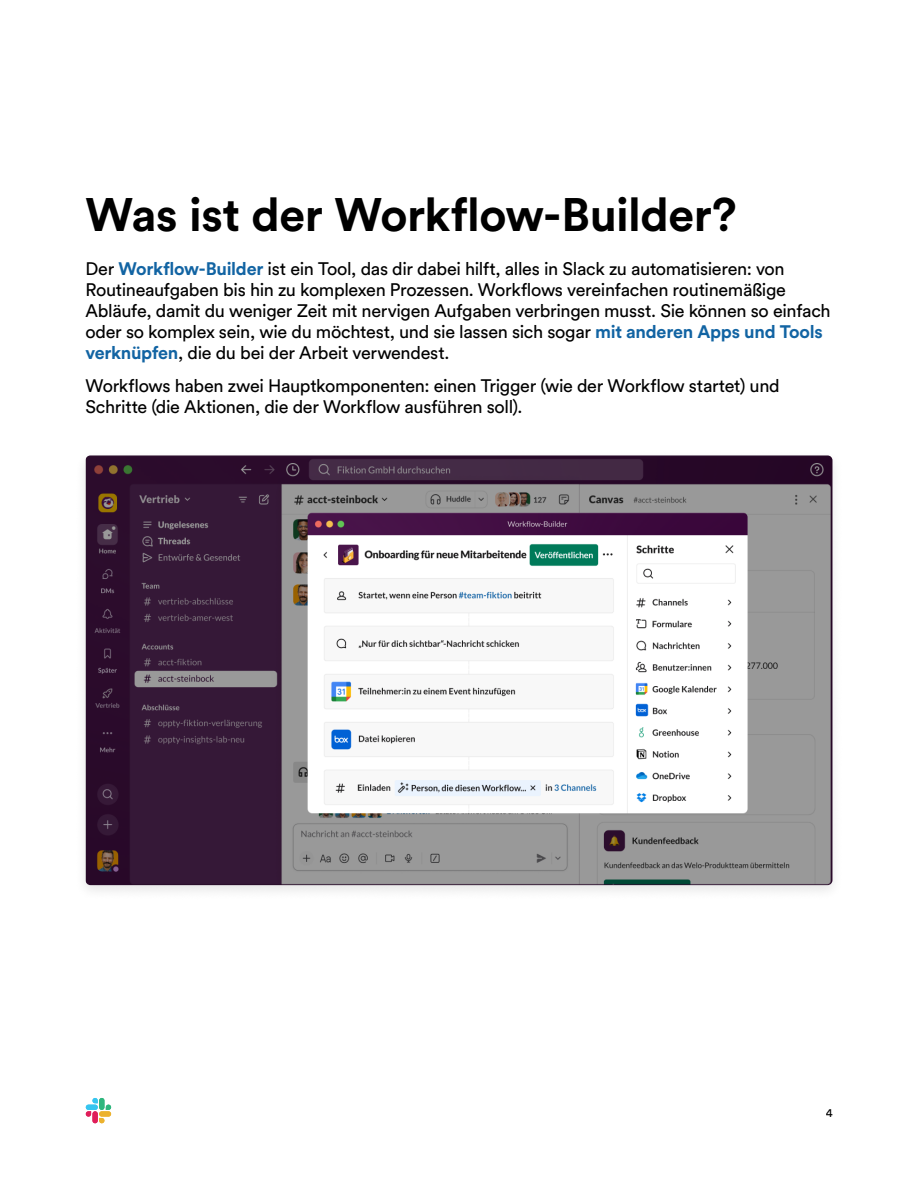
<style>
.page{position:relative;width:918px;height:1188px;background:#fff}
.page>*{position:absolute;margin:0;border:0;box-sizing:border-box;transform-origin:0 0}
.t1{font:700 46.5px "Slack Circular";letter-spacing:-.01em;color:#000}
.Body{font:18px/21px "Slack Circular";letter-spacing:-.02em;color:#000}
.t2{font:12px "Slack Circular";color:#000}
.s1{font-weight:700;color:#1264a3}
</style>
<div class="page">
<svg style="left:86px;top:1111px;width:5px;height:6px"></svg>
<div style="left:92px;top:1111px;width:6px;height:12px;background:#e01e5a;border-radius:3px"></div>
<svg style="left:92px;top:1098px;width:6px;height:5px"></svg>
<div style="left:86px;top:1105px;width:12px;height:5px;background:#36c5f0;border-radius:3px"></div>
<svg style="left:106px;top:1105px;width:5px;height:5px"></svg>
<div style="left:99px;top:1098px;width:5px;height:12px;background:#2eb67d;border-radius:3px"></div>
<svg style="left:99px;top:1118px;width:5px;height:5px"></svg>
<div style="left:99px;top:1111px;width:12px;height:6px;background:#ecb22e;border-radius:3px"></div>
<div style="left:74px;top:449px;width:770px;height:453px;background:#000;opacity:.1"></div>
<img style="left:86px;top:455px;width:746px;height:430px">
<h1 class="t1" style="left:86px;top:183px;width:653px">Was ist der Workflow-Builder?</h1>
<p class="Body" style="left:86px;top:257px;width:747px">Der <span class="s1">Workflow-Builder</span> ist ein Tool, das dir dabei hilft, alles in Slack zu automatisieren: von Routineaufgaben bis hin zu komplexen Prozessen. Workflows vereinfachen routinemäßige Abläufe, damit du weniger Zeit mit nervigen Aufgaben verbringen musst. Sie können so einfach oder so komplex sein, wie du möchtest, und sie lassen sich sogar <span class="s1">mit anderen Apps und Tools verknüpfen</span>, die du bei der Arbeit verwendest.</p>
<p class="Body" style="left:86px;top:374px;width:696px">Workflows haben zwei Hauptkomponenten: einen Trigger (wie der Workflow startet) und<br>Schritte (die Aktionen, die der Workflow ausführen soll).</p>
<p class="t2" style="left:826px;top:1105px;width:8px">4</p>
</div>
